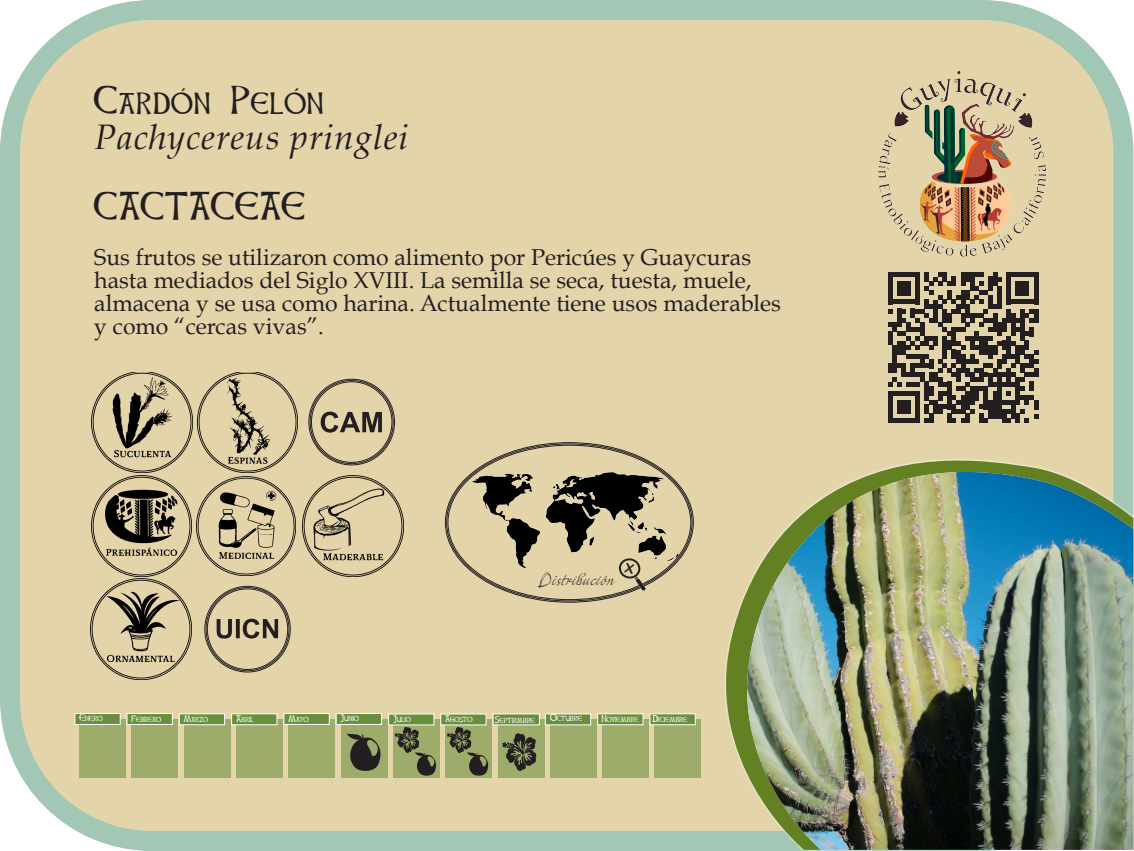
<style>
.page{position:relative;width:1134px;height:851px;background:#fff}
.page>*{position:absolute;margin:0;border:0;box-sizing:border-box;transform-origin:0 0}
.t1{font:35.4px "Celtic Hand";letter-spacing:.025em;color:#231f20}
.t2{font:italic 35.4px "Book Antiqua";letter-spacing:.025em;color:#231f20}
.t3{font:23px "Book Antiqua";color:#231f20}
.t4{font:14.1px "Mayence Premium";color:#231f20}
.t5{font:8.5px "Celtic Hand";color:#fff}
</style>
<div class="page">
<div style="left:10px;top:10px;width:1113px;height:830px;background:#e4d4aa;border-radius:142px"></div>
<div style="left:0;top:0;width:1133px;height:850px;border:20px solid #a2c7b4;border-radius:142px"></div>
<img style="left:878px;top:71px;width:168px;height:186px">
<svg style="left:393px;top:719px;width:47px;height:58px"></svg>
<div style="left:79px;top:719px;width:47px;height:58px;background:#9dac6b"></div>
<svg style="left:445px;top:719px;width:47px;height:58px"></svg>
<div style="left:132px;top:719px;width:46px;height:58px;background:#9dac6b"></div>
<div style="left:498px;top:719px;width:46px;height:58px;background:#9dac6b"></div>
<div style="left:184px;top:719px;width:47px;height:58px;background:#9dac6b"></div>
<div style="left:550px;top:719px;width:47px;height:58px;background:#9dac6b"></div>
<div style="left:236px;top:719px;width:47px;height:58px;background:#9dac6b"></div>
<div style="left:602px;top:719px;width:47px;height:58px;background:#9dac6b"></div>
<div style="left:288px;top:719px;width:47px;height:58px;background:#9dac6b"></div>
<div style="left:654px;top:719px;width:47px;height:58px;background:#9dac6b"></div>
<div style="left:341px;top:719px;width:47px;height:58px;background:#9dac6b"></div>
<div style="left:388px;top:713px;width:46px;height:12px;background:#698f3e;border:1px solid #fff"></div>
<div style="left:75px;top:713px;width:45px;height:11px;background:#698f3e;border:1px solid #fff"></div>
<div style="left:440px;top:713px;width:46px;height:12px;background:#698f3e;border:1px solid #fff"></div>
<div style="left:127px;top:713px;width:46px;height:11px;background:#698f3e;border:1px solid #fff"></div>
<div style="left:493px;top:713px;width:47px;height:12px;background:#698f3e;border:1px solid #fff"></div>
<div style="left:179px;top:713px;width:46px;height:12px;background:#698f3e;border:1px solid #fff"></div>
<div style="left:545px;top:713px;width:46px;height:12px;background:#698f3e;border:1px solid #fff"></div>
<div style="left:231px;top:713px;width:46px;height:12px;background:#698f3e;border:1px solid #fff"></div>
<div style="left:597px;top:713px;width:46px;height:12px;background:#698f3e;border:1px solid #fff"></div>
<div style="left:284px;top:713px;width:45px;height:11px;background:#698f3e;border:1px solid #fff"></div>
<div style="left:650px;top:713px;width:45px;height:12px;background:#698f3e;border:1px solid #fff"></div>
<div style="left:336px;top:713px;width:46px;height:11px;background:#698f3e;border:1px solid #fff"></div>
<svg style="left:347px;top:733px;width:34px;height:38px"></svg>
<svg style="left:395px;top:726px;width:41px;height:49px;background:#778154"></svg>
<svg style="left:502px;top:733px;width:35px;height:38px"></svg>
<svg style="left:447px;top:726px;width:41px;height:49px;background:#778154"></svg>
<svg style="left:716px;top:444px;width:417px;height:405px"></svg>
<svg style="left:737px;top:456px;width:396px;height:393px"></svg>
<img style="left:746px;top:472px;width:387px;height:377px">
<div style="left:207px;top:588px;width:81px;height:81px;border:1px solid #231f20;border-radius:50%"></div>
<svg style="left:217px;top:618px;width:61px;height:20px"></svg>
<div style="left:311px;top:381px;width:81px;height:81px;border:1px solid #231f20;border-radius:50%"></div>
<svg style="left:321px;top:411px;width:61px;height:21px"></svg>
<img style="left:92px;top:372px;width:100px;height:101px">
<img style="left:91px;top:476px;width:100px;height:100px">
<img style="left:303px;top:476px;width:101px;height:100px">
<img style="left:91px;top:578px;width:101px;height:101px">
<img style="left:196px;top:476px;width:99px;height:99px">
<img style="left:197px;top:372px;width:101px;height:100px">
<img style="left:472px;top:472px;width:206px;height:95px">
<svg style="left:888px;top:272px;width:150px;height:151px"></svg>
<svg style="left:618px;top:557px;width:28px;height:33px"></svg>
<p class="t1" style="left:94px;top:79px;width:230px">Cardón Pelón</p>
<p class="t2" style="left:94px;top:117px;width:316px">Pachycereus pringlei</p>
<p class="t1" style="left:94px;top:185px;width:213px">CACTACEAE</p>
<p class="t3" style="left:94px;top:242px;width:658px">Sus frutos se utilizaron como alimento por Pericúes y Guaycuras</p>
<p class="t3" style="left:94px;top:265px;width:659px">hasta mediados del Siglo XVIII. La semilla se seca, tuesta, muele,</p>
<p class="t3" style="left:94px;top:288px;width:688px">almacena y se usa como harina. Actualmente tiene usos maderables</p>
<p class="t3" style="left:94px;top:311px;width:231px">y como “cercas vivas”.</p>
<p class="t4" style="left:539px;top:572px;width:77px">Distribución</p>
<p class="t5" style="left:80px;top:713px;width:24px">Enero</p>
<p class="t5" style="left:132px;top:713px;width:31px">Febrero</p>
<p class="t5" style="left:184px;top:713px;width:26px">Marzo</p>
<p class="t5" style="left:236px;top:713px;width:19px">Abril</p>
<p class="t5" style="left:288px;top:713px;width:22px">Mayo</p>
<p class="t5" style="left:341px;top:712px;width:20px">Junio</p>
<p class="t5" style="left:393px;top:713px;width:19px">Julio</p>
<p class="t5" style="left:445px;top:713px;width:29px">Agosto</p>
<p class="t5" style="left:495px;top:714px;width:41px">Septirmbre</p>
<p class="t5" style="left:550px;top:712px;width:33px">Octubre</p>
<p class="t5" style="left:601px;top:713px;width:39px">Noviembre</p>
<p class="t5" style="left:653px;top:713px;width:36px">Diciembre</p>
</div>
